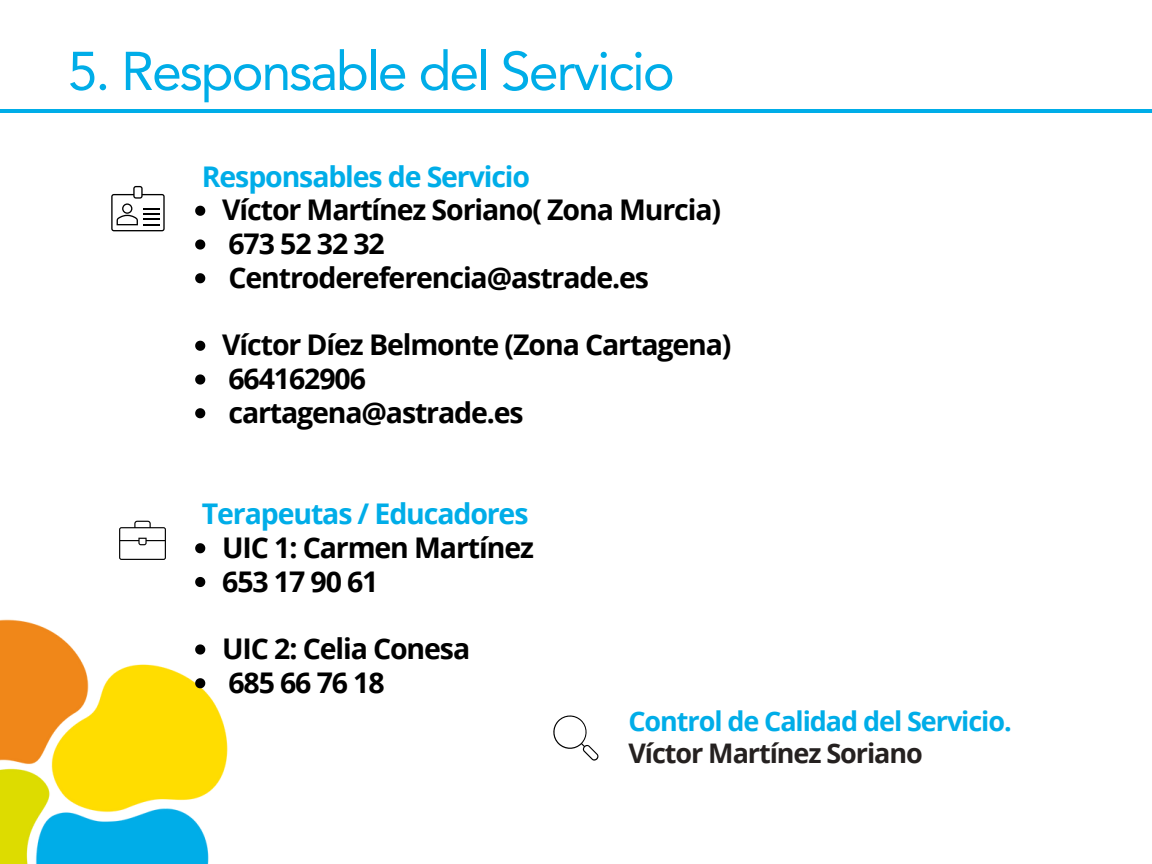
<style>
.page{position:relative;width:1152px;height:864px;background:#fff}
.page>*{position:absolute;margin:0;border:0;box-sizing:border-box;transform-origin:0 0}
.t1{font:54px "Avenir LT Pro";letter-spacing:-.04em;color:#00ade8}
.t2{font:700 28.5px "Open Sans";letter-spacing:-.04em;color:#000}
.t3{font:700 28.5px "Open Sans";letter-spacing:-.04em;color:#00ade8}
.t4{font:700 27px "Open Sans";letter-spacing:-.04em;color:#00ade8}
.t5{font:700 27px "Open Sans";letter-spacing:-.04em;color:#252120}
</style>
<div class="page">
<img style="left:0;top:619px;width:228px;height:245px">
<hr style="left:0;top:109px;width:1152px;height:3px;background:#00ade8">
<svg style="left:195px;top:206px;width:10px;height:10px"></svg>
<svg style="left:195px;top:239px;width:10px;height:11px"></svg>
<svg style="left:195px;top:273px;width:10px;height:10px"></svg>
<svg style="left:195px;top:341px;width:10px;height:10px"></svg>
<svg style="left:195px;top:374px;width:10px;height:11px"></svg>
<svg style="left:195px;top:408px;width:10px;height:10px"></svg>
<svg style="left:195px;top:543px;width:10px;height:10px"></svg>
<svg style="left:195px;top:577px;width:10px;height:10px"></svg>
<svg style="left:195px;top:644px;width:10px;height:11px"></svg>
<svg style="left:195px;top:678px;width:10px;height:10px"></svg>
<svg style="left:111px;top:186px;width:54px;height:45px"></svg>
<svg style="left:119px;top:521px;width:47px;height:39px"></svg>
<svg style="left:553px;top:715px;width:46px;height:46px"></svg>
<p class="t1" style="left:68px;top:49px;width:609px">5. Responsable del Servicio</p>
<p class="t3" style="left:202px;top:156px;width:330px">Responsables de Servicio</p>
<p class="t2" style="left:222px;top:190px;width:500px">Víctor Martínez Soriano( Zona Murcia)</p>
<p class="t2" style="left:229px;top:224px;width:158px">673 52 32 32</p>
<p class="t2" style="left:229px;top:257px;width:422px">Centrodereferencia@astrade.es</p>
<p class="t2" style="left:222px;top:325px;width:511px">Víctor Díez Belmonte (Zona Cartagena)</p>
<p class="t2" style="left:229px;top:359px;width:139px">664162906</p>
<p class="t2" style="left:229px;top:392px;width:297px">cartagena@astrade.es</p>
<p class="t3" style="left:202px;top:494px;width:328px">Terapeutas / Educadores</p>
<p class="t2" style="left:222px;top:527px;width:313px">UIC 1: Carmen Martínez</p>
<p class="t2" style="left:222px;top:561px;width:158px">653 17 90 61</p>
<p class="t2" style="left:222px;top:629px;width:250px">UIC 2: Celia Conesa</p>
<p class="t2" style="left:229px;top:662px;width:158px">685 66 76 18</p>
<p class="t4" style="left:628px;top:702px;width:385px">Control de Calidad del Servicio.</p>
<p class="t5" style="left:628px;top:734px;width:296px">Víctor Martínez Soriano</p>
</div>
